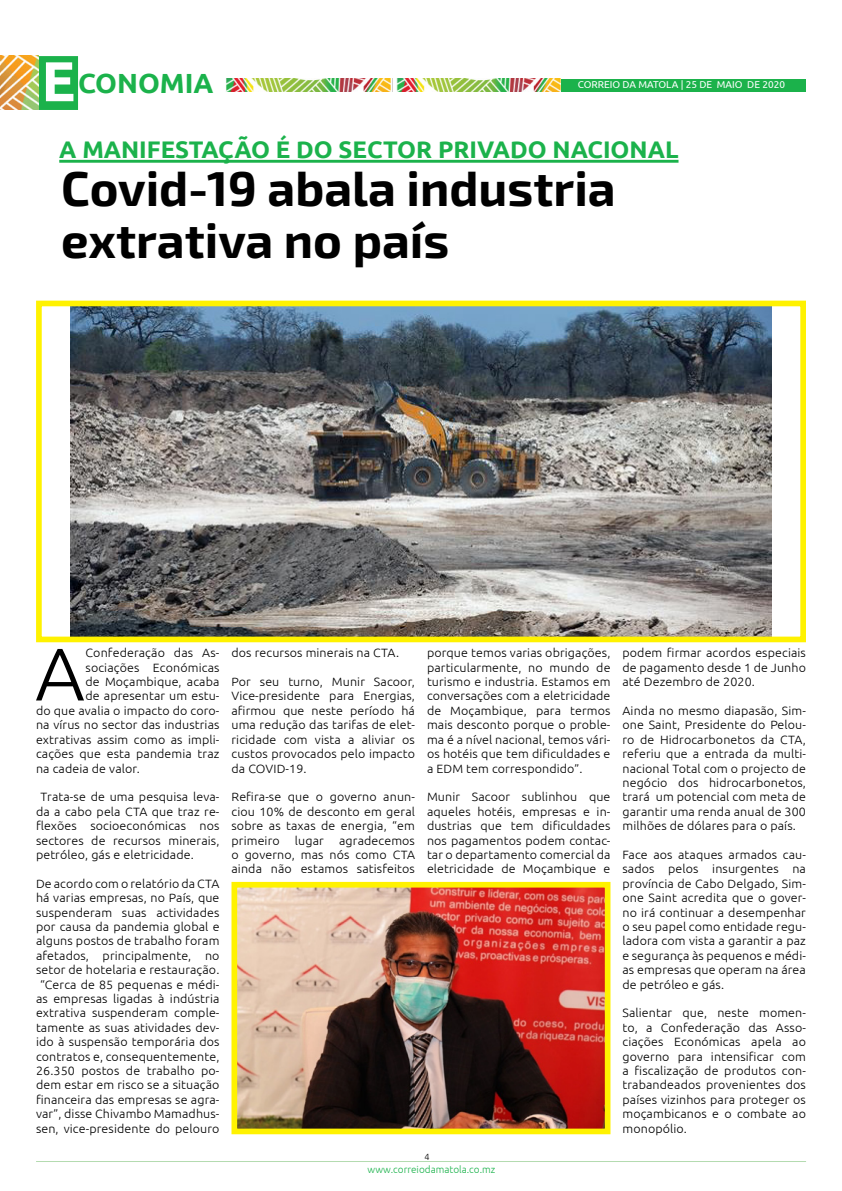
<style>
.page{position:relative;width:842px;height:1191px;background:#fff}
.page>*{position:absolute;margin:0;border:0;box-sizing:border-box;transform-origin:0 0}
.t1{font:300 74.3px "Ubuntu";color:#000;scale:1.04 1}
.t2{font:700 49px/52px "Exo 2";color:#000}
.t3{font:700 27.7px "Ubuntu";color:#1bb24b}
.t4{font:700 24px "Ubuntu";color:#1bb24b}
.t5{font:300 12px/14.4px "Ubuntu";letter-spacing:.01em;color:#000;text-align:justify;scale:1.04 1}
.t6{font:10px "Ubuntu";color:#fff}
.t7{font:300 10px "Ubuntu";color:#1bb24b}
.t8{font:300 9px "Ubuntu";color:#000}
.s1{font-size:56px;color:#fff}
</style>
<div class="page">
<div style="left:38px;top:56px;width:40px;height:54px;background:#1bb24b"></div>
<hr style="left:36px;top:1161px;width:770px;height:1px;background:#b4dbb0">
<div style="left:225px;top:79px;width:581px;height:12px;background:#1bb24b"></div>
<img style="left:0;top:55px;width:38px;height:55px">
<img style="left:225px;top:79px;width:167px;height:13px">
<img style="left:392px;top:79px;width:169px;height:13px">
<img style="left:71px;top:308px;width:700px;height:327px">
<div style="left:36px;top:301px;width:770px;height:341px;border:6px solid #fff200"></div>
<img style="left:238px;top:889px;width:365px;height:238px">
<div style="left:231px;top:882px;width:379px;height:252px;border:6px solid #fff200"></div>
<hr style="left:59px;top:160px;width:619px;height:3px;background:#1bb24b">
<h3 class="t3" style="left:41px;top:66px;width:174px"><span class="s1">E</span>CONOMIA</h3>
<p class="t6" style="left:578px;top:79px;width:209px">CORREIO DA MATOLA | 25 DE MAIO DE 2020</p>
<h3 class="t4" style="left:59px;top:135px;width:621px">A MANIFESTAÇÃO É DO SECTOR PRIVADO NACIONAL</h3>
<h2 class="t2" style="left:61px;top:164px;width:556px">Covid-19 abala industria extrativa no país</h2>
<h1 class="t1" style="left:35px;top:629px;width:49px">A</h1>
<p class="t5" style="left:86px;top:645px;width:130px">Confederação das As-</p>
<p class="t5" style="left:86px;top:660px;width:130px">sociações Económicas</p>
<p class="t5" style="left:86px;top:674px;width:130px">de Moçambique, acaba</p>
<p class="t5" style="left:86px;top:688px;width:130px">de apresentar um estu-</p>
<p class="t5" style="left:36px;top:703px;width:178px">do que avalia o impacto do coro-</p>
<p class="t5" style="left:36px;top:717px;width:178px">na vírus no sector das industrias</p>
<p class="t5" style="left:36px;top:732px;width:178px">extrativas assim como as impli-</p>
<p class="t5" style="left:36px;top:746px;width:178px">cações que esta pandemia traz</p>
<p class="t5" style="left:36px;top:760px;width:101px">na cadeia de valor.</p>
<p class="t5" style="left:36px;top:789px;width:178px;text-indent:5px">Trata-se de uma pesquisa leva&shy;da a cabo pela CTA que traz re&shy;flexões socioeconómicas nos sectores de recursos minerais, petróleo, gás e eletricidade.</p>
<p class="t5" style="left:36px;top:876px;width:178px;text-align:center">De acordo com o relatório da CTA há varias empresas, no País, que suspenderam suas actividades por causa da pandemia global e alguns postos de trabalho foram afetados, principalmente, no setor de hotelaria e restauração. “Cerca de 85 pequenas e médi&shy;as empresas ligadas à indústria extrativa suspenderam comple&shy;tamente as suas atividades dev&shy;ido à suspensão temporária dos contratos e, consequentemente,<br>26.350 postos de trabalho po&shy;dem estar em risco se a situação financeira das empresas se agra&shy;var”, disse Chivambo Mamadhus&shy;sen, vice-presidente do pelouro</p>
<p class="t5" style="left:231px;top:645px;width:163px">dos recursos minerais na CTA.</p>
<p class="t5" style="left:231px;top:674px;width:178px">Por seu turno, Munir Sacoor, Vice-presidente para Energias, afirmou que neste período há uma redução das tarifas de elet&shy;ricidade com vista a aliviar os custos provocados pelo impacto da COVID-19.</p>
<p class="t5" style="left:231px;top:789px;width:178px">Refira-se que o governo anun&shy;ciou 10% de desconto em geral sobre as taxas de energia, “em primeiro</p>
<p class="t5" style="left:231px;top:832px;width:178px;text-indent:108px">agradecemos o governo, mas nós como CTA ainda não estamos satisfeitos</p>
<p class="t5" style="left:295px;top:832px;width:29px">lugar</p>
<p class="t5" style="left:427px;top:645px;width:178px">porque temos varias obrigações, particularmente, no mundo de turismo e industria. Estamos em conversações com a eletricidade de Moçambique, para termos mais desconto porque o proble&shy;ma é a nível nacional, temos vári&shy;os hotéis que tem dificuldades e a EDM tem correspondido”.</p>
<p class="t5" style="left:427px;top:789px;width:178px">Munir Sacoor sublinhou que aqueles hotéis, empresas e in&shy;dustrias que tem dificuldades nos pagamentos podem contac&shy;tar o departamento comercial da eletricidade de Moçambique e</p>
<p class="t8" style="left:424px;top:1151px;width:7px">4</p>
<p class="t7" style="left:367px;top:1163px;width:129px">www.correiodamatola.co.mz</p>
<p class="t5" style="left:622px;top:645px;width:178px">podem firmar acordos especiais de pagamento desde 1 de Junho até Dezembro de 2020.</p>
<p class="t5" style="left:622px;top:703px;width:178px">Ainda no mesmo diapasão, Sim&shy;one Saint, Presidente do Pelou&shy;ro de Hidrocarbonetos da CTA, referiu que a entrada da multi&shy;nacional Total com o projecto de negócio dos hidrocarbonetos, trará um potencial com meta de garantir uma renda anual de 300 milhões de dólares para o país.</p>
<p class="t5" style="left:622px;top:847px;width:178px">Face aos ataques armados cau&shy;sados pelos insurgentes na província de Cabo Delgado, Sim&shy;one Saint acredita que o gover&shy;no irá continuar a desempenhar o seu papel como entidade regu&shy;ladora com vista a garantir a paz e segurança às pequenos e médi&shy;as empresas que operam na área de petróleo e gás.</p>
<p class="t5" style="left:622px;top:1005px;width:178px">Salientar que, neste momen&shy;to, a Confederação das Asso&shy;ciações Económicas apela ao governo para intensificar com a fiscalização de produtos con&shy;trabandeados provenientes dos países vizinhos para proteger os moçambicanos e o combate ao monopólio.</p>
</div>
